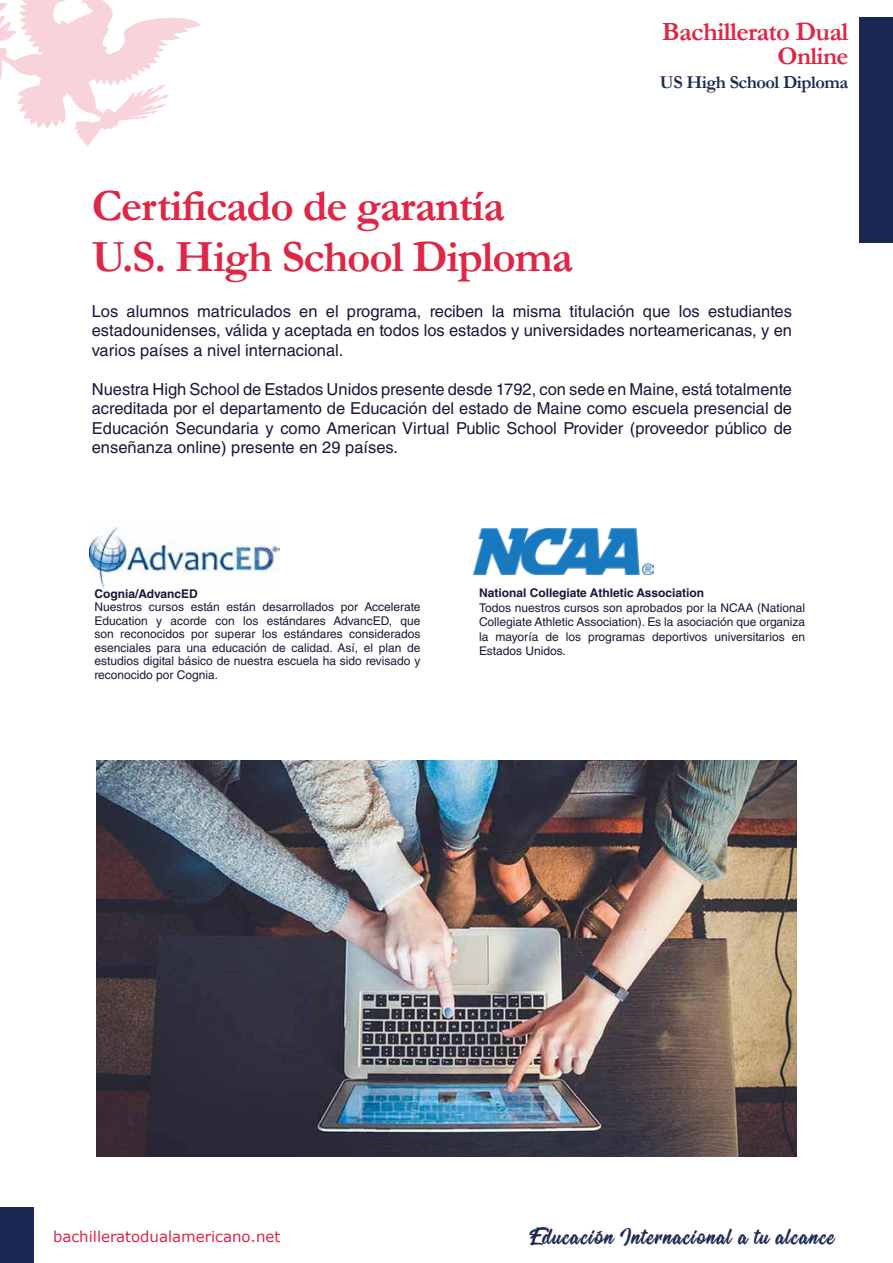
<style>
.page{position:relative;width:893px;height:1263px;background:#fff}
.page>*{position:absolute;margin:0;border:0;box-sizing:border-box;transform-origin:0 0}
.t1{font:700 45px/51px "Garamond";letter-spacing:-.025em;color:#df2645}
.t2{font:28.5px "Oraqle Script";letter-spacing:.04em;color:#1a2752}
.t3{font:700 26.55px "Garamond";letter-spacing:-.025em;color:#df2645}
.t4{font:700 25.5px "Garamond";letter-spacing:-.025em;color:#df2645}
.t5{font:700 18.3px "Garamond";letter-spacing:-.025em;color:#1a2752}
.t6{font:16.5px/19.5px "Helvetica LT Std";color:#1a1738;text-align:justify}
.t7{font:15px "Verdana";color:#df2645}
.t8{font:12px/13.5px "Helvetica LT Std";color:#1a1738;text-align:justify}
.t9{font:700 12px "Helvetica LT Std";color:#1a1738}
</style>
<div class="page">
<div style="left:859px;top:17px;width:34px;height:225px;background:#1a2752"></div>
<svg style="left:0;top:0;width:200px;height:147px"></svg>
<div style="left:0;top:1208px;width:34px;height:55px;background:#1a2752"></div>
<img style="left:96px;top:760px;width:701px;height:397px">
<img style="left:89px;top:521px;width:191px;height:67px">
<img style="left:474px;top:528px;width:179px;height:47px">
<h3 class="t3" style="left:662px;top:13px;width:188px">Bachillerato Dual</h3>
<h3 class="t4" style="left:777px;top:38px;width:72px">Online</h3>
<p class="t5" style="left:660px;top:69px;width:190px">US High School Diploma</p>
<h1 class="t1" style="left:92px;top:180px;width:483px">Certificado de garantía<br>U.S. High School Diploma</h1>
<p class="t6" style="left:92px;top:301px;width:702px">Los alumnos matriculados en el programa, reciben la misma titulación que los estudiantes estadounidenses, válida y aceptada en todos los estados y universidades norteamericanas, y en varios países a nivel internacional.</p>
<p class="t6" style="left:92px;top:379px;width:702px">Nuestra High School de Estados Unidos presente desde 1792, con sede en Maine, está totalmente acreditada por el departamento de Educación del estado de Maine como escuela presencial de Educación Secundaria y como American Virtual Public School Provider (proveedor público de enseñanza online) presente en 29 países.</p>
<p class="t9" style="left:94px;top:586px;width:105px">Cognia/AdvancED</p>
<p class="t8" style="left:94px;top:600px;width:328px">Nuestros cursos están están desarrollados por Accelerate Education y acorde con los estándares AdvancED, que son reconocidos por superar los estándares considerados esenciales para una educación de calidad. Así, el plan de estudios digital básico de nuestra escuela ha sido revisado y reconocido por Cognia.</p>
<p class="t9" style="left:479px;top:586px;width:227px">National Collegiate Athletic Association</p>
<p class="t8" style="left:479px;top:600px;width:327px;line-height:14.4px">Todos nuestros cursos son aprobados por la NCAA (National Collegiate Athletic Association). Es la asociación que organiza la mayoría de los programas deportivos universitarios en Estados Unidos.</p>
<p class="t7" style="left:53px;top:1226px;width:229px">bachilleratodualamericano.net</p>
<h2 class="t2" style="left:529px;top:1222px;width:306px">Educación Internacional a tu alcance</h2>
</div>
